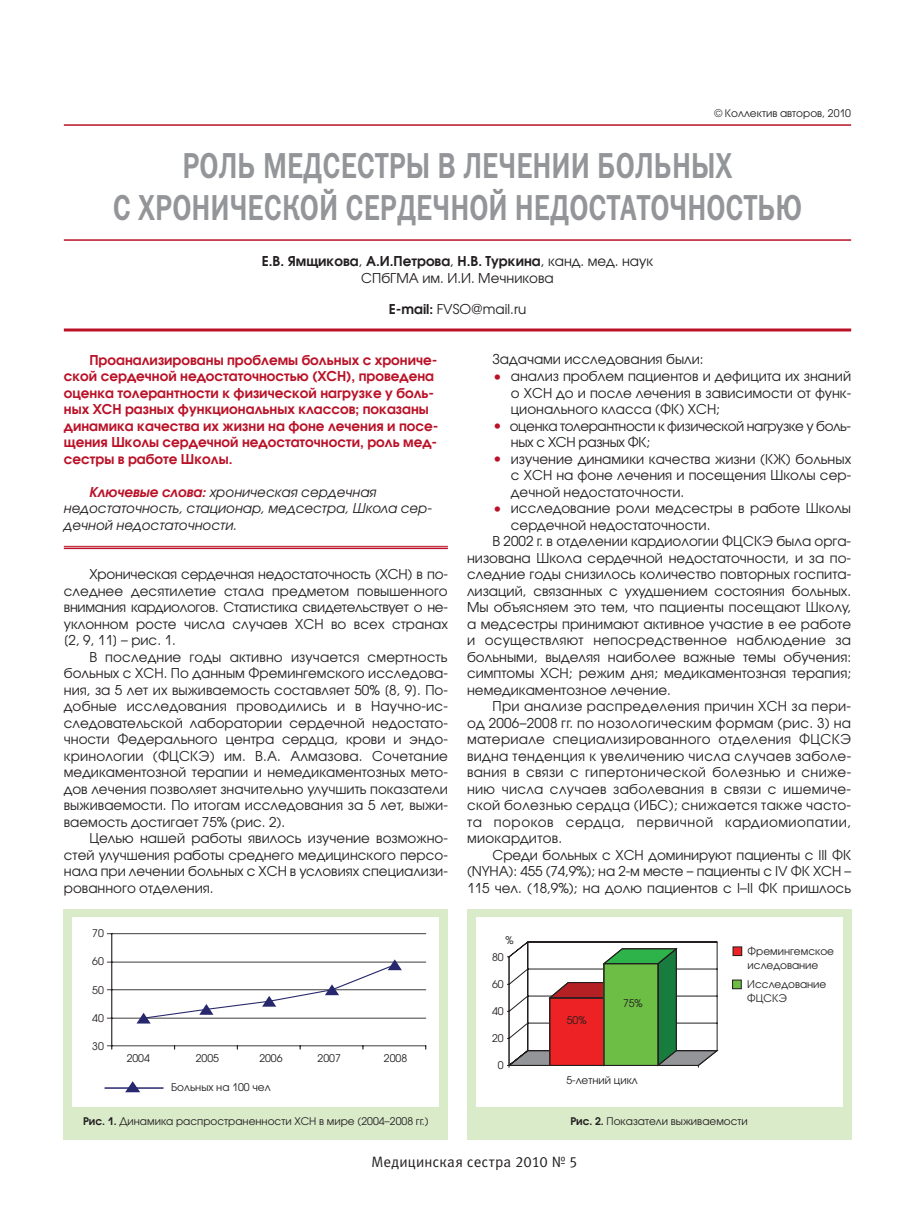
<style>
.page{position:relative;width:915px;height:1212px;background:#fff}
.page>*{position:absolute;margin:0;border:0;box-sizing:border-box;transform-origin:0 0}
.t1{font:700 36.3px/42px "Abbat";color:#939598;text-align:center;scale:.82 1}
.t2{font:15px "Meta C";letter-spacing:.01em;color:#231f20}
.t3{font:13.5px/16.5px "Avant Garde Gothic C";color:#231f20;text-align:justify}
.t4{font:13.5px "Avant Garde Gothic C";letter-spacing:.02em;color:#231f20}
.t5{font:600 13.5px/16.5px "Avant Garde Gothic C";color:#ba1127}
.t6{font:italic 13.5px/16.5px "Avant Garde Gothic C";color:#231f20}
.t7{font:13.5px/16.5px "Avant Garde Gothic C";letter-spacing:-.03em;color:#231f20}
.t8{font:13.5px "Avant Garde Gothic C";letter-spacing:.035em;color:#231f20}
.t9{font:10.5px/13.5px "Avant Garde Gothic C";color:#231f20}
.s1{font-weight:600}
.s2{font-weight:600;color:#ba1127}
.s3{font-size:16.5px;color:#ba1127}
</style>
<div class="page">
<hr style="left:64px;top:328px;width:786px;height:3px;background:#ba1127">
<hr style="left:64px;top:239px;width:786px;height:2px;background:#ba1127">
<hr style="left:64px;top:124px;width:786px;height:2px;background:#ba1127">
<hr style="left:64px;top:548px;width:384px;height:1px;background:#ba1127">
<hr style="left:64px;top:546px;width:384px;height:1px;background:#ba1127">
<div style="left:64px;top:909px;width:384px;height:231px;background:#daebca"></div>
<div style="left:73px;top:918px;width:366px;height:189px;background:#fff"></div>
<hr style="left:112px;top:1018px;width:313px;height:1px;background:#231f20">
<hr style="left:112px;top:989px;width:313px;height:1px;background:#231f20">
<hr style="left:112px;top:962px;width:313px;height:1px;background:#231f20">
<hr style="left:112px;top:933px;width:313px;height:1px;background:#231f20">
<hr style="left:111px;top:934px;width:1px;height:112px;background:#231f20">
<hr style="left:112px;top:1045px;width:313px;height:1px;background:#231f20">
<svg style="left:136px;top:959px;width:266px;height:64px"></svg>
<div style="left:467px;top:909px;width:383px;height:231px;background:#daebca"></div>
<div style="left:476px;top:918px;width:365px;height:189px;background:#fff"></div>
<svg style="left:507px;top:941px;width:212px;height:126px"></svg>
<svg style="left:125px;top:1081px;width:15px;height:11px"></svg>
<hr style="left:105px;top:1087px;width:58px;height:2px;background:#27286e">
<div style="left:732px;top:947px;width:9px;height:8px;background:#ed2224"></div>
<div style="left:732px;top:980px;width:9px;height:9px;background:#6cbe45"></div>
<div style="left:732px;top:980px;width:9px;height:9px;border:1px solid #231f20"></div>
<p class="t9" style="left:714px;top:106px;width:138px">© Коллектив авторов, 2010</p>
<h1 class="t1" style="left:113px;top:144px;width:841px">Роль медсестры в лечении больных<br>с хронической сердечной недостаточностью</h1>
<p class="t3" style="left:262px;top:253px;width:392px;text-align:center"><span class="s1">Е.В. Ямщикова</span>, <span class="s1">А.И.Петрова</span>, <span class="s1">Н.В. Туркина</span>, канд. мед. наук<br>СПбГМА им. И.И. Мечникова</p>
<p class="t3" style="left:388px;top:301px;width:139px"><span class="s1">E-mail:</span> FVSO@mail.ru</p>
<p class="t5" style="left:64px;top:351px;width:376px;text-indent:26px">Проанализированы проблемы больных с хрониче&shy;ской сердечной недостаточностью (ХСН), проведена оценка толерантности к физической нагрузке у боль&shy;ных ХСН разных функциональных классов; показаны динамика качества их жизни на фоне лечения и посе&shy;щения Школы сердечной недостаточности, роль мед&shy;сестры в работе Школы.</p>
<p class="t6" style="left:64px;top:483px;width:369px;text-indent:26px"><span class="s2">Ключевые слова:</span> хроническая сердечная недостаточность, стационар, медсестра, Школа сер&shy;дечной недостаточности.</p>
<p class="t3" style="left:64px;top:566px;width:385px;text-indent:26px">Хроническая сердечная недостаточность (ХСН) в по&shy;следнее десятилетие стала предметом повышенного внимания кардиологов. Статистика свидетельствует о не&shy;уклонном росте числа случаев ХСН во всех странах [2, 9, 11] – рис. 1.</p>
<p class="t3" style="left:64px;top:648px;width:385px;text-indent:26px">В последние годы активно изучается смертность больных с ХСН. По данным Фремингемского исследова&shy;ния, за 5 лет их выживаемость составляет 50% [8, 9]. По&shy;добные исследования проводились и в научно-ис&shy;следовательской лаборатории сердечной недостато&shy;чности Федерального центра сердца, крови и эндо&shy;кринологии (ФЦСКЭ) им. В.А. Алмазова. Сочетание медикаментозной терапии и немедикаментозных мето&shy;дов лечения позволяет значительно улучшить показатели выживаемости. По итогам исследования за 5 лет, выжи&shy;ваемость достигает 75% (рис. 2).</p>
<p class="t3" style="left:64px;top:830px;width:385px;text-indent:26px">Целью нашей работы явилось изучение возможно&shy;стей улучшения работы среднего медицинского персо&shy;нала при лечении больных с ХСН в условиях специализи&shy;рованного отделения.</p>
<p class="t9" style="left:92px;top:927px;width:13px">70</p>
<p class="t9" style="left:92px;top:955px;width:13px">60</p>
<p class="t9" style="left:92px;top:983px;width:13px">50</p>
<p class="t9" style="left:92px;top:1011px;width:13px">40</p>
<p class="t9" style="left:92px;top:1039px;width:13px">30</p>
<p class="t9" style="left:127px;top:1051px;width:25px">2004</p>
<p class="t9" style="left:196px;top:1051px;width:25px">2005</p>
<p class="t9" style="left:259px;top:1051px;width:25px">2006</p>
<p class="t9" style="left:317px;top:1051px;width:25px">2007</p>
<p class="t9" style="left:384px;top:1051px;width:25px">2008</p>
<p class="t9" style="left:171px;top:1081px;width:101px">Больных на 100 чел</p>
<p class="t3" style="left:492px;top:351px;width:212px">Задачами исследования были:</p>
<p class="t3" style="left:510px;top:368px;width:341px;text-indent:-18px"><span class="s3">•</span> анализ проблем пациентов и дефицита их знаний о ХСН до и после лечения в зависимости от функ&shy;ционального класса (ФК) ХСН;</p>
<p class="t7" style="left:510px;top:417px;width:341px;text-indent:-18px"><span class="s3">•</span> оценка толерантности к физической нагрузке у боль&shy;ных с ХСН разных ФК;</p>
<p class="t3" style="left:510px;top:450px;width:341px;text-indent:-18px"><span class="s3">•</span> изучение динамики качества жизни (КЖ) больных с ХСН на фоне лечения и посещения Школы сер&shy;дечной недостаточности.</p>
<p class="t3" style="left:492px;top:500px;width:360px"><span class="s3">•</span> исследование роли медсестры в работе Школы</p>
<p class="t3" style="left:510px;top:516px;width:201px">сердечной недостаточности.</p>
<p class="t3" style="left:492px;top:533px;width:360px">В 2002 г. в отделении кардиологии ФЦСКЭ была орга-</p>
<p class="t3" style="left:467px;top:549px;width:385px">низована Школа сердечной недостаточности, и за по-</p>
<p class="t3" style="left:467px;top:566px;width:385px">следние годы снизилось количество повторных госпита-</p>
<p class="t3" style="left:467px;top:582px;width:385px">лизаций, связанных с ухудшением состояния больных.</p>
<p class="t3" style="left:467px;top:599px;width:385px">Мы объясняем это тем, что пациенты посещают Школу,</p>
<p class="t3" style="left:467px;top:615px;width:385px">а медсестры принимают активное участие в ее работе</p>
<p class="t3" style="left:467px;top:632px;width:385px">и осуществляют непосредственное наблюдение за</p>
<p class="t3" style="left:467px;top:648px;width:385px">больными, выделяя наиболее важные темы обучения:</p>
<p class="t3" style="left:467px;top:665px;width:385px">симптомы ХСН; режим дня; медикаментозная терапия;</p>
<p class="t3" style="left:467px;top:681px;width:205px">немедикаментозное лечение.</p>
<p class="t4" style="left:492px;top:698px;width:360px">При анализе распределения причин ХСН за пери-</p>
<p class="t4" style="left:467px;top:715px;width:385px">од 2006–2008 гг. по нозологическим формам (рис. 3) на</p>
<p class="t4" style="left:467px;top:731px;width:385px">материале специализированного отделения ФЦСКЭ</p>
<p class="t4" style="left:467px;top:748px;width:385px">видна тенденция к увеличению числа случаев заболе-</p>
<p class="t4" style="left:467px;top:764px;width:385px">вания в связи с гипертонической болезнью и сниже-</p>
<p class="t4" style="left:467px;top:781px;width:385px">нию числа случаев заболевания в связи с ишемиче-</p>
<p class="t4" style="left:467px;top:797px;width:385px">ской болезнью сердца (ИБС); снижается также часто-</p>
<p class="t8" style="left:467px;top:814px;width:385px">та пороков сердца, первичной кардиомиопатии,</p>
<p class="t4" style="left:467px;top:830px;width:97px">миокардитов.</p>
<p class="t3" style="left:492px;top:846px;width:360px">Среди больных с ХСН доминируют пациенты с III ФК</p>
<p class="t3" style="left:467px;top:863px;width:385px">(NYHA): 455 (74,9%); на 2-м месте – пациенты с IV ФК ХСН –</p>
<p class="t3" style="left:467px;top:879px;width:385px">115 чел. (18,9%); на долю пациентов с I–II ФК пришлось</p>
<p class="t9" style="left:505px;top:933px;width:10px">%</p>
<p class="t9" style="left:492px;top:950px;width:13px">80</p>
<p class="t9" style="left:492px;top:977px;width:13px">60</p>
<p class="t9" style="left:492px;top:1004px;width:13px">40</p>
<p class="t9" style="left:492px;top:1031px;width:13px">20</p>
<p class="t9" style="left:497px;top:1058px;width:7px">0</p>
<p class="t9" style="left:566px;top:1013px;width:21px">50%</p>
<p class="t9" style="left:622px;top:996px;width:21px">75%</p>
<p class="t9" style="left:566px;top:1073px;width:73px">5-летний цикл</p>
<p class="t9" style="left:747px;top:944px;width:88px">Фремингемское иследование</p>
<p class="t9" style="left:747px;top:977px;width:81px">Исследование<br>ФЦСКЭ</p>
<p class="t9" style="left:83px;top:1114px;width:347px"><span class="s1">Рис. 1.</span> Динамика распространенности ХСН в мире (2004–2008 гг.)</p>
<p class="t9" style="left:570px;top:1114px;width:179px"><span class="s1">Рис. 2.</span> Показатели выживаемости</p>
<p class="t2" style="left:371px;top:1153px;width:207px">Медицинская сестра 2010 № 5</p>
</div>
